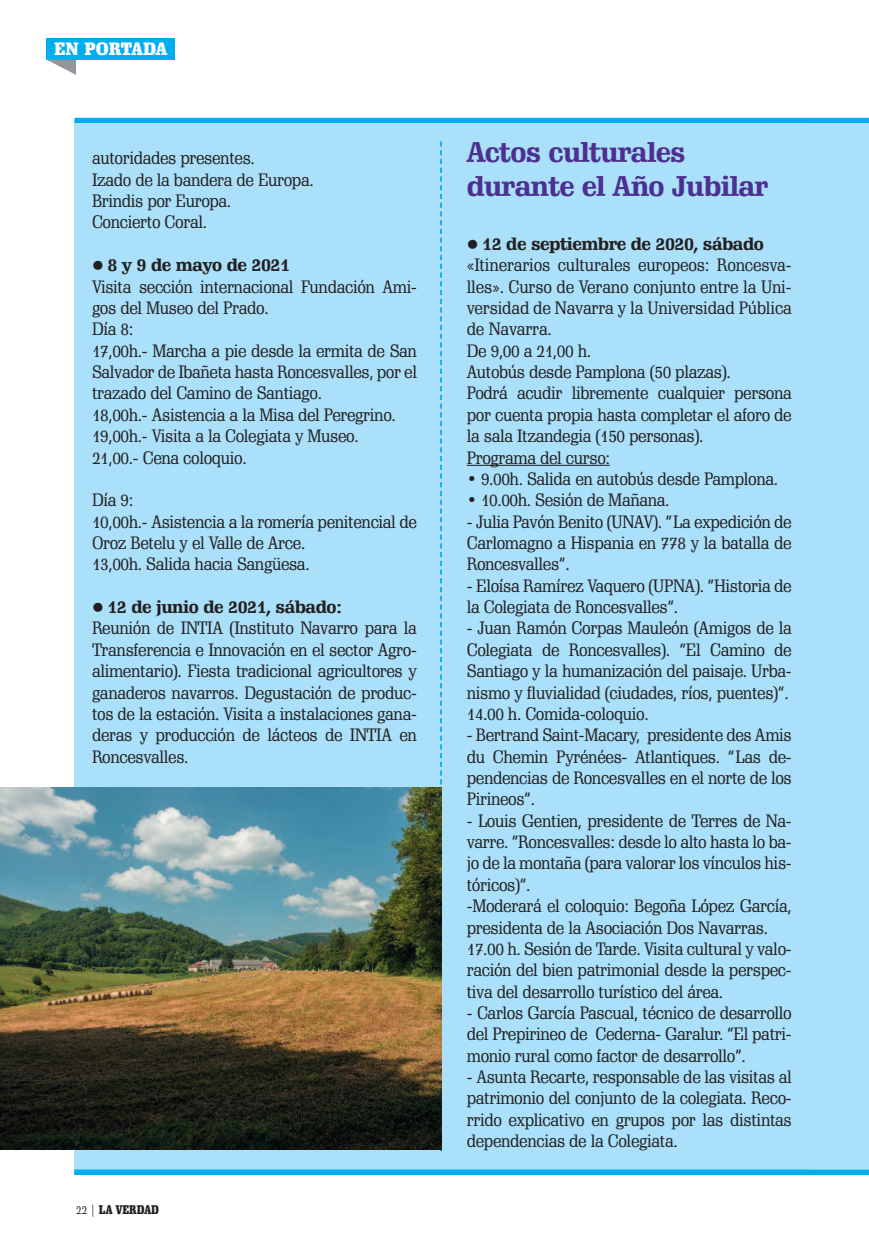
<style>
.page{position:relative;width:869px;height:1241px;background:#fff}
.page>*{position:absolute;margin:0;border:0;box-sizing:border-box;transform-origin:0 0}
.t1{font:700 28px/33.6px "Schadow BT";letter-spacing:-.03em;color:#4c2f91}
.t2{font:17.5px/21.3px "Schadow BT";letter-spacing:-.025em;color:#231f20}
.t3{font:900 17.5px "Schadow BT";color:#fff}
.t4{font:900 12.25px "Schadow BT";color:#231f20;scale:.85 1}
.s1{font-weight:700}
.s2{font-weight:400}
</style>
<div class="page">
<div style="left:74px;top:120px;width:794px;height:1052px;background:#aae0f9"></div>
<div style="left:74px;top:118px;width:794px;height:5px;background:#00aeef"></div>
<div style="left:46px;top:39px;width:129px;height:21px;background:#00aeef"></div>
<svg style="left:47px;top:60px;width:29px;height:15px"></svg>
<div style="left:74px;top:123px;width:735px;height:1052px;background:#aae0f9"></div>
<hr style="left:466px;top:465px;width:143px;height:1px;background:#231f20">
<svg style="left:440px;top:141px;width:1px;height:1010px"></svg>
<div style="left:74px;top:1169px;width:794px;height:5px;background:#00aeef"></div>
<img style="left:0;top:787px;width:441px;height:362px">
<p class="t3" style="left:54px;top:39px;width:115px">EN PORTADA</p>
<p class="t2" style="left:92px;top:148px;width:223px">autoridades presentes.<br>Izado de la bandera de Europa.<br>Brindis por Europa.<br>Concierto Coral.</p>
<p class="t2" style="left:92px;top:254px;width:326px">● <span class="s1">8 y 9 de mayo de 2021<br></span>Visita sección internacional Fundación Ami&shy;gos del Museo del Prado.<br>Día 8:<br>17,00h.- Marcha a pie desde la ermita de San<br>Salvador de Ibañeta hasta Roncesvalles, por el trazado del Camino de Santiago.<br>18,00h.- Asistencia a la Misa del Peregrino.<br>19,00h.- Visita a la Colegiata y Museo.<br>21,00.- Cena coloquio.</p>
<p class="t2" style="left:92px;top:489px;width:326px">Día 9:<br>10,00h.- Asistencia a la romería penitencial de<br>Oroz Betelu y el Valle de Arce.<br>13,00h. Salida hacia Sangüesa.</p>
<p class="t2" style="left:92px;top:596px;width:326px">● <span class="s1">12 de junio de 2021, sábado:<br></span>Reunión de INTIA (Instituto Navarro para la Transferencia e Innovación en el sector Agro&shy;alimentario). Fiesta tradicional agricultores y ganaderos navarros. Degustación de produc&shy;tos de la estación. Visita a instalaciones gana&shy;deras y producción de lácteos de INTIA en Roncesvalles.</p>
<p class="t4" style="left:76px;top:1202px;width:99px"><span class="s2">22 |</span> LA VERDAD</p>
<h1 class="t1" style="left:466px;top:136px;width:303px">Actos culturales durante el Año Jubilar</h1>
<p class="t2" style="left:466px;top:233px;width:326px">● <span class="s1">12 de septiembre de 2020, sábado </span>«Itinerarios culturales europeos: Roncesva&shy;lles». Curso de Verano conjunto entre la Uni&shy;versidad de Navarra y la Universidad Pública de Navarra.<br>De 9,00 a 21,00 h.<br>Autobús desde Pamplona (50 plazas).<br>Podrá acudir libremente cualquier persona por cuenta propia hasta completar el aforo de la sala Itzandegia (150 personas).<br>Programa del curso:</p>
<p class="t2" style="left:466px;top:468px;width:313px">• 9.00h. Salida en autobús desde Pamplona.</p>
<p class="t2" style="left:466px;top:489px;width:204px">• 10.00h. Sesión de Mañana.</p>
<p class="t2" style="left:466px;top:511px;width:326px;text-align:justify">- Julia Pavón Benito (UNAV). “La expedición de Carlomagno a Hispania en 778 y la batalla de Roncesvalles”.</p>
<p class="t2" style="left:466px;top:575px;width:326px">- Eloísa Ramírez Vaquero (UPNA). “Historia de la Colegiata de Roncesvalles”.</p>
<p class="t2" style="left:466px;top:617px;width:326px">- Juan Ramón Corpas Mauleón (Amigos de la Colegiata de Roncesvalles). “El Camino de Santiago y la humanización del paisaje. Urba&shy;nismo y fluvialidad (ciudades, ríos, puentes)”.<br>14.00 h. Comida-coloquio.</p>
<p class="t2" style="left:466px;top:724px;width:326px;text-align:justify">- Bertrand Saint-Macary, presidente des Amis du Chemin Pyrénées- Atlantiques. “Las de&shy;pendencias de Roncesvalles en el norte de los Pirineos”.</p>
<p class="t2" style="left:466px;top:809px;width:326px">- Louis Gentien, presidente de Terres de Na&shy;varre. “Roncesvalles: desde lo alto hasta lo ba&shy;jo de la montaña (para valorar los vínculos his&shy;tóricos)”.<br>-Moderará el coloquio: Begoña López García, presidenta de la Asociación Dos Navarras.<br>17.00 h. Sesión de Tarde. Visita cultural y valo&shy;ración del bien patrimonial desde la perspec&shy;tiva del desarrollo turístico del área.</p>
<p class="t2" style="left:466px;top:1002px;width:326px;text-align:justify">- Carlos García Pascual, técnico de desarrollo del Prepirineo de Cederna- Garalur. “El patri&shy;monio rural como factor de desarrollo”.</p>
<p class="t2" style="left:466px;top:1066px;width:326px;text-align:justify">- Asunta Recarte, responsable de las visitas al patrimonio del conjunto de la colegiata. Reco&shy;rrido explicativo en grupos por las distintas dependencias de la Colegiata.</p>
</div>
